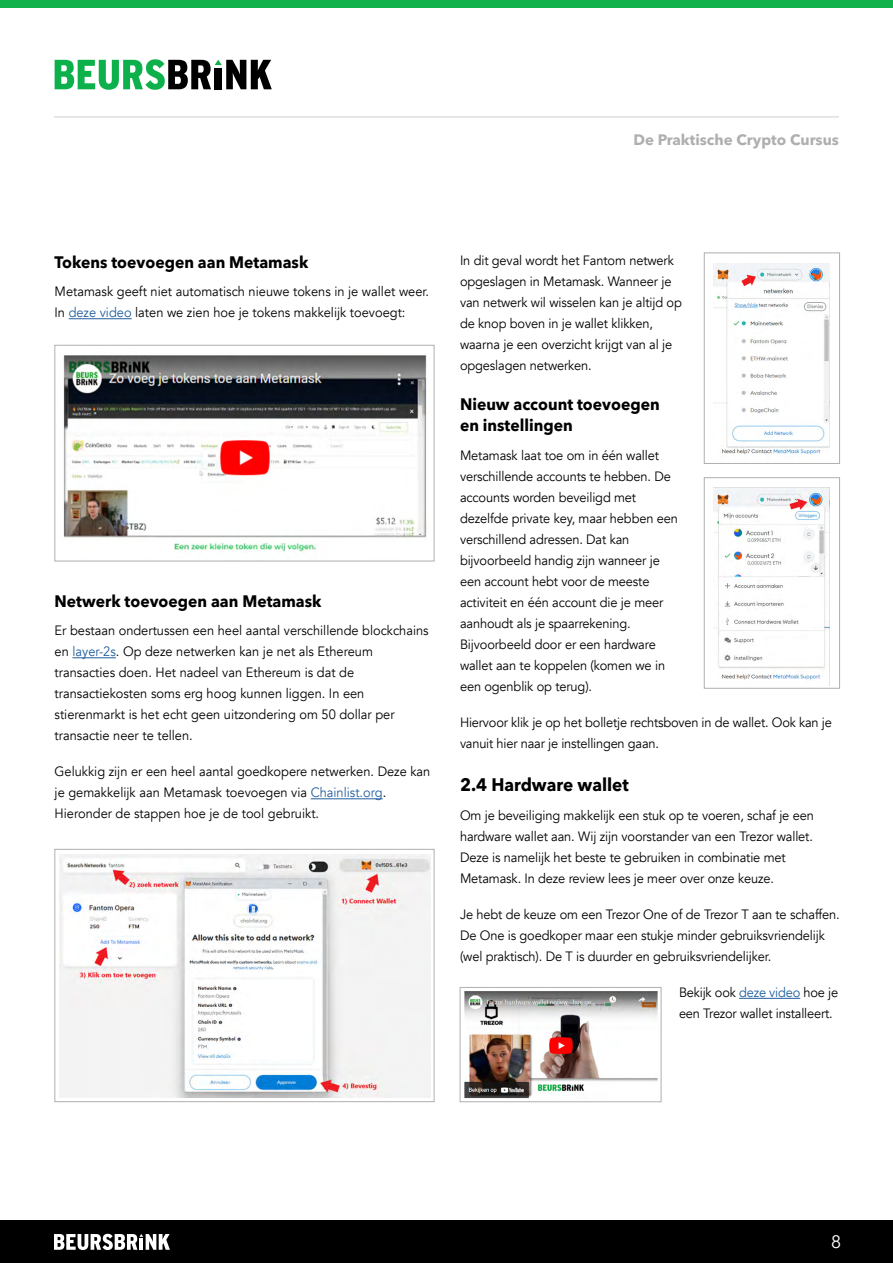
<style>
.page{position:relative;width:893px;height:1263px;background:#fff}
.page>*{position:absolute;margin:0;border:0;box-sizing:border-box;transform-origin:0 0}
.t1{font:700 18px "Avenir Next LT Pro";color:#000;scale:.95 1}
.t2{font:18px "Avenir";color:#fff}
.t3{font:700 16.5px/21px "Avenir Next LT Pro";color:#000;scale:.95 1}
.t4{font:700 15px "Avenir Next LT Pro";color:#aeafae}
.t5{font:13.5px/21px "Avenir";letter-spacing:-.01em;color:#000;scale:.95 1}
.s1{color:#215e9e}
</style>
<div class="page">
<div style="left:0;top:1220px;width:893px;height:43px;background:#000"></div>
<div style="left:0;top:0;width:893px;height:7px;background:#11b14b"></div>
<svg style="left:54px;top:1234px;width:116px;height:16px"></svg>
<hr style="left:54px;top:117px;width:785px;height:1px;background:#000">
<svg style="left:55px;top:59px;width:217px;height:31px"></svg>
<hr style="left:739px;top:998px;width:61px;height:1px;background:#215e9e">
<hr style="left:69px;top:318px;width:63px;height:1px;background:#215e9e">
<hr style="left:72px;top:657px;width:44px;height:1px;background:#215e9e">
<hr style="left:311px;top:798px;width:72px;height:1px;background:#215e9e">
<img style="left:63px;top:355px;width:364px;height:197px">
<div style="left:55px;top:345px;width:379px;height:216px;border:1px solid #aeafae"></div>
<img style="left:59px;top:854px;width:371px;height:243px">
<div style="left:55px;top:849px;width:379px;height:253px;border:1px solid #aeafae"></div>
<img style="left:713px;top:263px;width:117px;height:192px">
<div style="left:704px;top:253px;width:136px;height:211px;border:1px solid #aeafae"></div>
<img style="left:713px;top:488px;width:117px;height:197px">
<div style="left:704px;top:477px;width:136px;height:211px;border:1px solid #aeafae"></div>
<img style="left:464px;top:991px;width:194px;height:108px">
<div style="left:460px;top:987px;width:201px;height:115px;border:1px solid #aeafae"></div>
<p class="t4" style="left:633px;top:130px;width:207px">De Praktische Crypto Cursus</p>
<p class="t3" style="left:55px;top:251px;width:269px">Tokens toevoegen aan Metamask</p>
<p class="t5" style="left:55px;top:281px;width:396px">Metamask geeft niet automatisch nieuwe tokens in je wallet weer.<br>In <span class="s1">deze video</span> laten we zien hoe je tokens makkelijk toevoegt:</p>
<p class="t3" style="left:55px;top:590px;width:282px">Netwerk toevoegen aan Metamask</p>
<p class="t5" style="left:55px;top:620px;width:395px">Er bestaan ondertussen een heel aantal verschillende blockchains en <span class="s1">layer-2s</span>. Op deze netwerken kan je net als Ethereum transacties doen. Het nadeel van Ethereum is dat de transactiekosten soms erg hoog kunnen liggen. In een stierenmarkt is het echt geen uitzondering om 50 dollar per transactie neer te tellen.</p>
<p class="t5" style="left:55px;top:761px;width:397px">Gelukkig zijn er een heel aantal goedkopere netwerken. Deze kan je gemakkelijk aan Metamask toevoegen via <span class="s1">Chainlist.org</span>.<br>Hieronder de stappen hoe je de tool gebruikt.</p>
<p class="t5" style="left:460px;top:250px;width:235px">In dit geval wordt het Fantom netwerk opgeslagen in Metamask. Wanneer je van netwerk wil wisselen kan je altijd op de knop boven in je wallet klikken, waarna je een overzicht krijgt van al je opgeslagen netwerken.</p>
<p class="t3" style="left:460px;top:394px;width:212px">Nieuw account toevoegen en instellingen</p>
<p class="t5" style="left:460px;top:445px;width:231px">Metamask laat toe om in één wallet verschillende accounts te hebben. De accounts worden beveiligd met dezelfde private key, maar hebben een verschillend adressen. Dat kan bijvoorbeeld handig zijn wanneer je een account hebt voor de meeste activiteit en één account die je meer aanhoudt als je spaarrekening.<br>Bijvoorbeeld door er een hardware wallet aan te koppelen (komen we in een ogenblik op terug).</p>
<p class="t5" style="left:460px;top:712px;width:393px">Hiervoor klik je op het bolletje rechtsboven in de wallet. Ook kan je vanuit hier naar je instellingen gaan.</p>
<h1 class="t1" style="left:460px;top:774px;width:179px">2.4 Hardware wallet</h1>
<p class="t5" style="left:460px;top:805px;width:374px">Om je beveiliging makkelijk een stuk op te voeren, schaf je een hardware wallet aan. Wij zijn voorstander van een Trezor wallet.<br>Deze is namelijk het beste te gebruiken in combinatie met Metamask. In deze review lees je meer over onze keuze.</p>
<p class="t5" style="left:460px;top:904px;width:401px">Je hebt de keuze om een Trezor One of de Trezor T aan te schaffen.<br>De One is goedkoper maar een stukje minder gebruiksvriendelijk (wel praktisch). De T is duurder en gebruiksvriendelijker.</p>
<p class="t5" style="left:679px;top:982px;width:169px">Bekijk ook <span class="s1">deze video</span> hoe je een Trezor wallet installeert.</p>
<h1 class="t2" style="left:831px;top:1231px;width:12px">8</h1>
</div>
